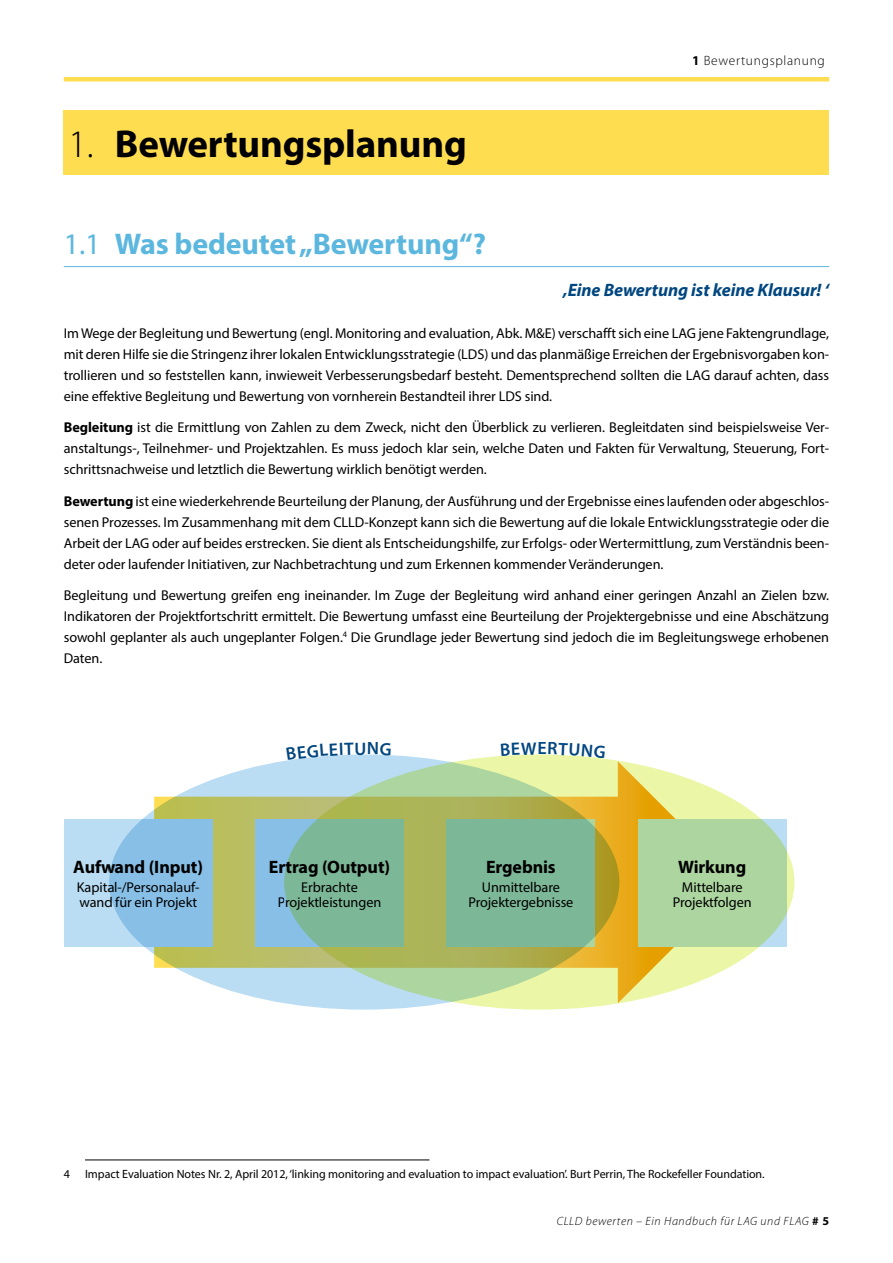
<style>
.page{position:relative;width:893px;height:1263px;background:#fff}
.page>*{position:absolute;margin:0;border:0;box-sizing:border-box;transform-origin:0 0}
.t1{font:700 39px "Myriad Pro";letter-spacing:-.005em;color:#000}
.t2{font:700 30px "Myriad Pro";letter-spacing:-.005em;color:#5cb7de}
.t3{font:700 18px "Myriad Pro";letter-spacing:-.005em;color:#000}
.t4{font:italic 700 18px "Myriad Pro";letter-spacing:-.005em;color:#00467f}
.t5{font:600 18px "Myriad Pro";color:#00467f}
.t6{font:14.25px/21px "Myriad Pro";letter-spacing:-.005em;color:#000;text-align:justify}
.t7{font:300 13.5px "Myriad Pro";letter-spacing:.05em;color:#000}
.t8{font:12px "Myriad Pro";letter-spacing:-.005em;color:#000}
.t9{font:italic 300 12px "Myriad Pro";letter-spacing:.05em;color:#000}
.s1{font-weight:300}
.s2{font-weight:400}
.s3{font-weight:700}
.s4{font-weight:700;font-style:normal}
</style>
<div class="page">
<div style="left:64px;top:77px;width:765px;height:5px;background:#ffdd50"></div>
<div style="left:64px;top:111px;width:765px;height:64px;background:#ffdd50"></div>
<hr style="left:85px;top:1160px;width:344px;height:1px;background:#000">
<hr style="left:64px;top:266px;width:765px;height:1px;background:#5cb7de">
<div style="left:64px;top:820px;width:149px;height:127px;background:#baddf3"></div>
<div style="left:638px;top:820px;width:149px;height:127px;background:#baddf3"></div>
<svg style="left:109px;top:754px;width:510px;height:256px;background:#a6c8c3"></svg>
<svg style="left:284px;top:754px;width:510px;height:256px;background:#acc684"></svg>
<svg style="left:290px;top:754px;width:101px;height:6px"></svg>
<svg style="left:501px;top:754px;width:36px;height:2px"></svg>
<svg style="left:548px;top:754px;width:58px;height:5px"></svg>
<h1 class="t1" style="left:68px;top:118px;width:400px"><span class="s1">1.</span> Bewertungsplanung</h1>
<h2 class="t2" style="left:64px;top:224px;width:424px"><span class="s2">1.1</span> Was bedeutet „Bewertung“?</h2>
<p class="t7" style="left:692px;top:52px;width:134px"><span class="s3">1</span> Bewertungsplanung</p>
<p class="t4" style="left:563px;top:278px;width:268px">‚Eine Bewertung ist keine Klausur! ‘</p>
<p class="t6" style="left:64px;top:322px;width:767px">Im Wege der Begleitung und Bewertung (engl. Monitoring and evaluation, Abk. M&amp;E) verschafft sich eine LAG jene Faktengrundlage, mit deren Hilfe sie die Stringenz ihrer lokalen Entwicklungsstrategie (LDS) und das planmäßige Erreichen der Ergebnisvorgaben kon&shy;trollieren und so feststellen kann, inwieweit Verbesserungsbedarf besteht. Dementsprechend sollten die LAG darauf achten, dass eine effektive Begleitung und Bewertung von vornherein Bestandteil ihrer LDS sind.</p>
<p class="t6" style="left:64px;top:417px;width:767px"><span class="s3">Begleitung</span> ist die Ermittlung von Zahlen zu dem Zweck, nicht den Überblick zu verlieren. Begleitdaten sind beispielsweise Ver&shy;anstaltungs-, Teilnehmer- und Projektzahlen. Es muss jedoch klar sein, welche Daten und Fakten für Verwaltung, Steuerung, Fort&shy;schrittsnachweise und letztlich die Bewertung wirklich benötigt werden.</p>
<p class="t6" style="left:64px;top:490px;width:767px"><span class="s3">Bewertung</span> ist eine wiederkehrende Beurteilung der Planung, der Ausführung und der Ergebnisse eines laufenden oder abgeschlos&shy;senen Prozesses. Im Zusammenhang mit dem CLLD-Konzept kann sich die Bewertung auf die lokale Entwicklungsstrategie oder die Arbeit der LAG oder auf beides erstrecken. Sie dient als Entscheidungshilfe, zur Erfolgs- oder Wertermittlung, zum Verständnis been&shy;deter oder laufender Initiativen, zur Nachbetrachtung und zum Erkennen kommender Veränderungen.</p>
<p class="t6" style="left:64px;top:585px;width:767px">Begleitung und Bewertung greifen eng ineinander. Im Zuge der Begleitung wird anhand einer geringen Anzahl an Zielen bzw.<br>Indikatoren der Projektfortschritt ermittelt. Die Bewertung umfasst eine Beurteilung der Projektergebnisse und eine Abschätzung sowohl geplanter als auch ungeplanter Folgen.<sup>4</sup> Die Grundlage jeder Bewertung sind jedoch die im Begleitungswege erhobenen Daten.</p>
<p class="t3" style="left:73px;top:855px;width:131px">Aufwand (Input)</p>
<p class="t6" style="left:77px;top:880px;width:124px;line-height:15px">Kapital-/Personalauf&shy;wand für ein Projekt</p>
<p class="t3" style="left:269px;top:855px;width:123px">Ertrag (Output)</p>
<p class="t6" style="left:278px;top:880px;width:105px;line-height:15px;text-align:center">Erbrachte<br>Projektleistungen</p>
<p class="t5" style="left:537px;top:737px;width:11px">E</p>
<p class="t3" style="left:486px;top:855px;width:71px">Ergebnis</p>
<p class="t6" style="left:468px;top:880px;width:107px;line-height:15px;text-align:center">Unmittelbare<br>Projektergebnisse</p>
<p class="t3" style="left:678px;top:855px;width:70px">Wirkung</p>
<p class="t6" style="left:673px;top:880px;width:81px;line-height:15px;text-align:center">Mittelbare<br>Projektfolgen</p>
<p class="t8" style="left:64px;top:1166px;width:8px">4</p>
<p class="t8" style="left:85px;top:1166px;width:681px">Impact Evaluation Notes Nr. 2, April 2012, ‘linking monitoring and evaluation to impact evaluation’. Burt Perrin, The Rockefeller Foundation.</p>
<p class="t9" style="left:557px;top:1214px;width:274px">CLLD bewerten – Ein Handbuch für LAG und FLAG <span class="s4"># 5</span></p>
</div>
